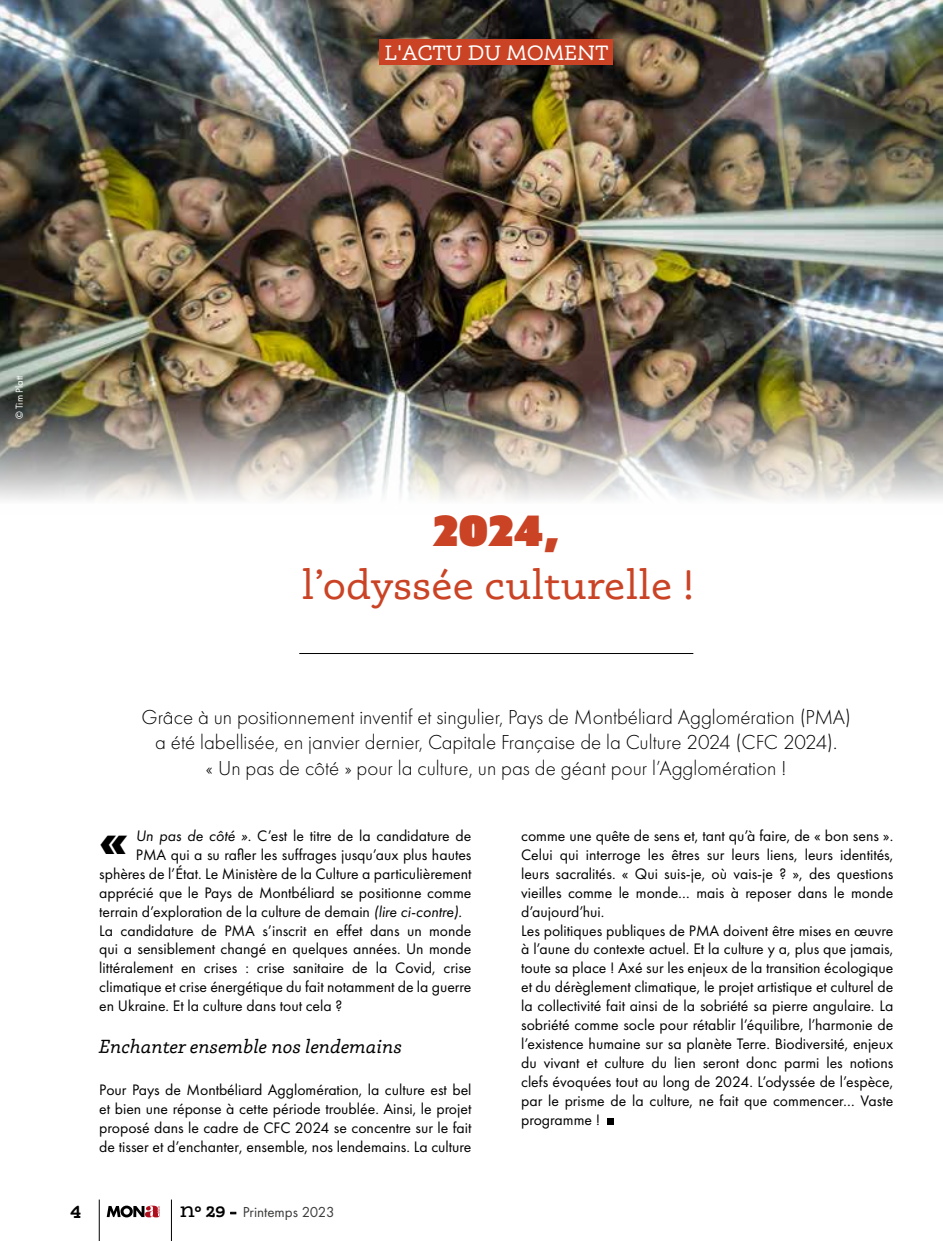
<style>
.page{position:relative;width:943px;height:1241px;background:#fff}
.page>*{position:absolute;margin:0;border:0;box-sizing:border-box;transform-origin:0 0}
.t1{font:42px "Phoreus Cherokee";color:#ca4325}
.t2{font:42px "Azo Sans Uber";color:#ca4325}
.t3{font:41.82px "Azo Sans Uber";color:#000}
.t4{font:300 21px/25.2px "Futura PT";color:#000;text-align:center}
.t5{font:21px "Phoreus Cherokee";color:#fff}
.t6{font:italic 19.25px "Phoreus Cherokee";letter-spacing:-.005em;color:#000}
.t7{font:700 17.5px "Phoreus Cherokee";color:#000}
.t8{font:15.75px/18.9px "Futura PT";color:#000;text-align:justify}
.t9{font:15.05px "Futura PT";color:#3c3c3b}
.t10{font:10.5px "Futura PT";color:#fff}
.s1{font-style:italic}
.s2{font-family:"Phoreus Cherokee";font-size:23.45px;color:#000}
.s3{font-family:"Phoreus Cherokee";font-weight:700;font-size:15.22px;color:#000}
.s4{font-family:"Coquette";font-size:21.53px;color:#000}
</style>
<div class="page">
<svg style="left:107px;top:1205px;width:53px;height:12px"></svg>
<hr style="left:171px;top:1199px;width:1px;height:41px;background:#000">
<hr style="left:99px;top:1199px;width:1px;height:41px;background:#000">
<img style="left:0;top:0;width:943px;height:500px">
<div style="left:607px;top:1117px;width:7px;height:7px;background:#000"></div>
<hr style="left:299px;top:653px;width:394px;height:1px;background:#000">
<div style="left:379px;top:39px;width:233px;height:26px;background:#ca4325"></div>
<h3 class="t5" style="left:384px;top:40px;width:225px">L'ACTU DU MOMENT</h3>
<p class="t10" style="left:13px;top:419px;width:45px;rotate:-90deg">© Tim Platt</p>
<h1 class="t2" style="left:433px;top:503px;width:128px">2024,</h1>
<h1 class="t1" style="left:301px;top:560px;width:394px">l’odyssée culturelle !</h1>
<p class="t4" style="left:141px;top:704px;width:711px">Grâce à un positionnement inventif et singulier, Pays de Montbéliard Agglomération (PMA) a été labellisée, en janvier dernier, Capitale Française de la Culture 2024 (CFC 2024).<br>« Un pas de côté » pour la culture, un pas de géant pour l’Agglomération !</p>
<h2 class="t3" style="left:98px;top:816px;width:34px">«</h2>
<p class="t8" style="left:136px;top:826px;width:337px"><span class="s1">Un pas de côté »</span>. C’est le titre de la candidature de</p>
<p class="t8" style="left:136px;top:845px;width:337px">PMA qui a su rafler les suffrages jusqu’aux plus hautes</p>
<p class="t8" style="left:99px;top:863px;width:374px">sphères de l’État. Le Ministère de la Culture a particulièrement</p>
<p class="t8" style="left:99px;top:882px;width:374px">apprécié que le Pays de Montbéliard se positionne comme</p>
<p class="t8" style="left:99px;top:901px;width:364px">terrain d’exploration de la culture de demain <span class="s1">(lire ci-contre).</span></p>
<p class="t8" style="left:99px;top:920px;width:374px">La candidature de PMA s’inscrit en effet dans un monde</p>
<p class="t8" style="left:99px;top:939px;width:374px">qui a sensiblement changé en quelques années. Un monde</p>
<p class="t8" style="left:99px;top:958px;width:374px">littéralement en crises : crise sanitaire de la Covid, crise</p>
<p class="t8" style="left:99px;top:977px;width:374px">climatique et crise énergétique du fait notamment de la guerre</p>
<p class="t8" style="left:99px;top:996px;width:244px">en Ukraine. Et la culture dans tout cela ?</p>
<p class="t6" style="left:99px;top:1035px;width:304px">Enchanter ensemble nos lendemains</p>
<p class="t8" style="left:99px;top:1080px;width:374px">Pour Pays de Montbéliard Agglomération, la culture est bel et bien une réponse à cette période troublée. Ainsi, le projet proposé dans le cadre de CFC 2024 se concentre sur le fait de tisser et d’enchanter, ensemble, nos lendemains. La culture</p>
<p class="t7" style="left:70px;top:1200px;width:13px">4</p>
<p class="t9" style="left:180px;top:1202px;width:156px"><span class="s2">n</span><span class="s3">° 29</span> <span class="s4">-</span> Printemps 2023</p>
<p class="t8" style="left:521px;top:826px;width:374px;text-align:left">comme une quête de sens et, tant qu’à faire, de « bon sens ».<br>Celui qui interroge les êtres sur leurs liens, leurs identités, leurs sacralités. « Qui suis-je, où vais-je ? », des questions vieilles comme le monde… mais à reposer dans le monde d’aujourd’hui.<br>Les politiques publiques de PMA doivent être mises en œuvre à l’aune du contexte actuel. Et la culture y a, plus que jamais, toute sa place ! Axé sur les enjeux de la transition écologique et du dérèglement climatique, le projet artistique et culturel de la collectivité fait ainsi de la sobriété sa pierre angulaire. La sobriété comme socle pour rétablir l’équilibre, l’harmonie de l’existence humaine sur sa planète Terre. Biodiversité, enjeux du vivant et culture du lien seront donc parmi les notions clefs évoquées tout au long de 2024. L’odyssée de l’espèce, par le prisme de la culture, ne fait que commencer… Vaste programme !</p>
</div>
